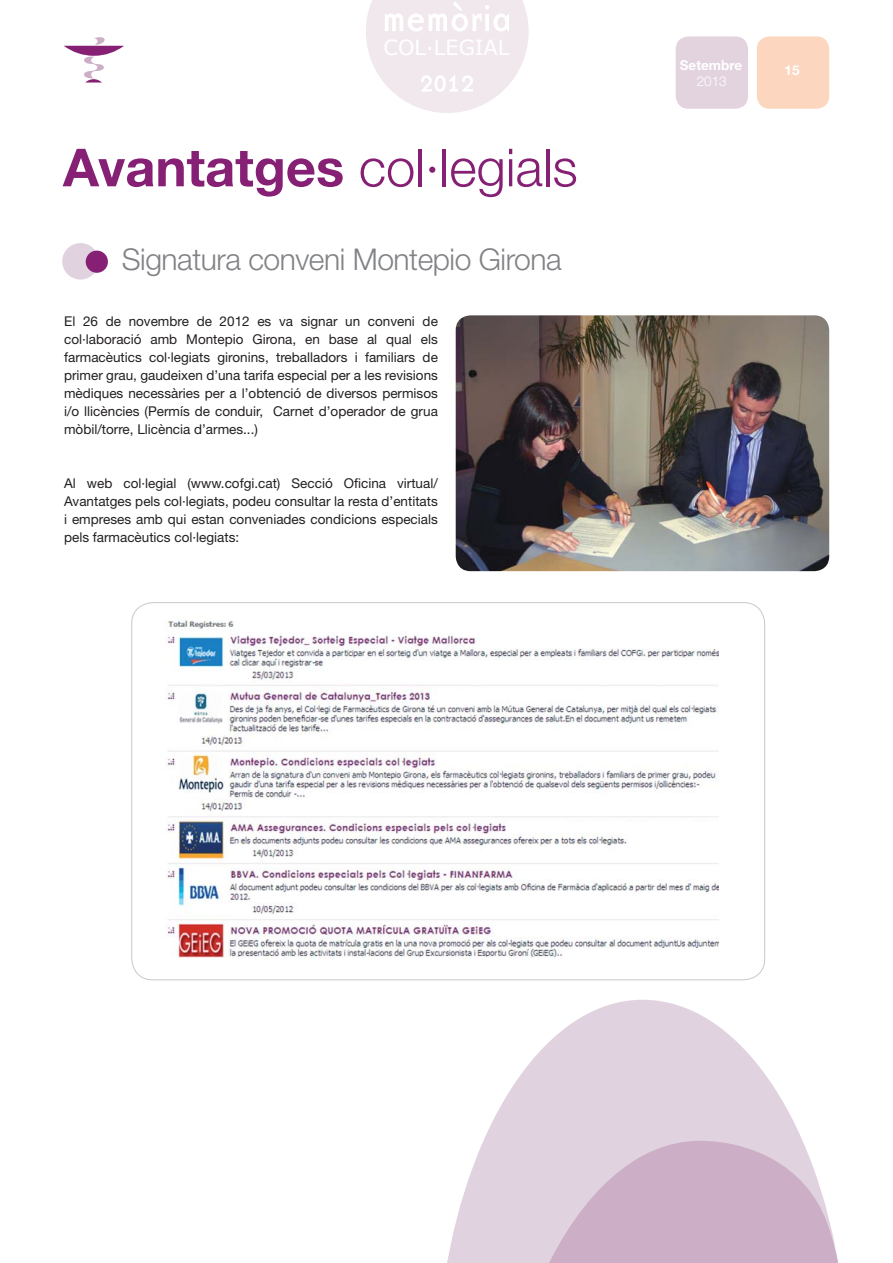
<style>
.page{position:relative;width:893px;height:1263px;background:#fff}
.page>*{position:absolute;margin:0;border:0;box-sizing:border-box;transform-origin:0 0}
.t1{font:300 52.5px "Helvetica Neue LT Std";color:#862074}
.t2{font:300 30px "Helvetica Neue LT Std";letter-spacing:-.015em;color:#808285}
.t3{font:20.85px "Verdana";color:#fff}
.t4{font:13.5px/18px "Helvetica Neue LT Std";color:#231f20;text-align:justify}
.t5{font:700 13.5px "Helvetica Neue LT Std";color:#fff}
.t6{font:300 13.5px "Helvetica Neue LT Std";color:#fff}
.s1{font-weight:700}
</style>
<div class="page">
<div style="left:675px;top:36px;width:73px;height:73px;background:#e2d3df;border-radius:13px"></div>
<div style="left:756px;top:36px;width:73px;height:73px;background:#fdd6bf;border-radius:13px"></div>
<svg style="left:64px;top:37px;width:60px;height:46px"></svg>
<svg style="left:447px;top:1000px;width:356px;height:263px;fill:#e0d2df"></svg>
<svg style="left:543px;top:1141px;width:296px;height:122px;background:#d3bbcf"></svg>
<div style="left:62px;top:243px;width:37px;height:37px;background:#e0d2df;border-radius:50%"></div>
<div style="left:86px;top:251px;width:22px;height:22px;background:#862074;border-radius:50%"></div>
<img style="left:455px;top:315px;width:374px;height:256px;border-radius:15px">
<img style="left:167px;top:619px;width:551px;height:339px">
<svg style="left:366px;top:0;width:162px;height:113px"></svg>
<h3 class="t3" style="left:383px;top:34px;width:127px">COL∙LEGIAL</h3>
<h1 class="t1" style="left:63px;top:149px;width:516px"><span class="s1">Avantatges</span> col·legials</h1>
<h2 class="t2" style="left:122px;top:248px;width:441px">Signatura conveni Montepio Girona</h2>
<p class="t4" style="left:64px;top:314px;width:375px">El 26 de novembre de 2012 es va signar un conveni de col·laboració amb Montepio Girona, en base al qual els farmacèutics col·legiats gironins, treballadors i familiars de primer grau, gaudeixen d’una tarifa especial per a les revisions mèdiques necessàries per a l’obtenció de diversos permisos i/o llicències (Permís de conduir, Carnet d’operador de grua mòbil/torre, Llicència d’armes...)</p>
<p class="t4" style="left:64px;top:476px;width:375px">Al web col·legial (www.cofgi.cat) Secció Oficina virtual/ Avantatges pels col·legiats, podeu consultar la resta d’entitats i empreses amb qui estan conveniades condicions especials pels farmacèutics col·legiats:</p>
<p class="t5" style="left:680px;top:60px;width:64px">Setembre</p>
<p class="t6" style="left:697px;top:77px;width:31px">2013</p>
<p class="t5" style="left:784px;top:65px;width:17px">15</p>
</div>
